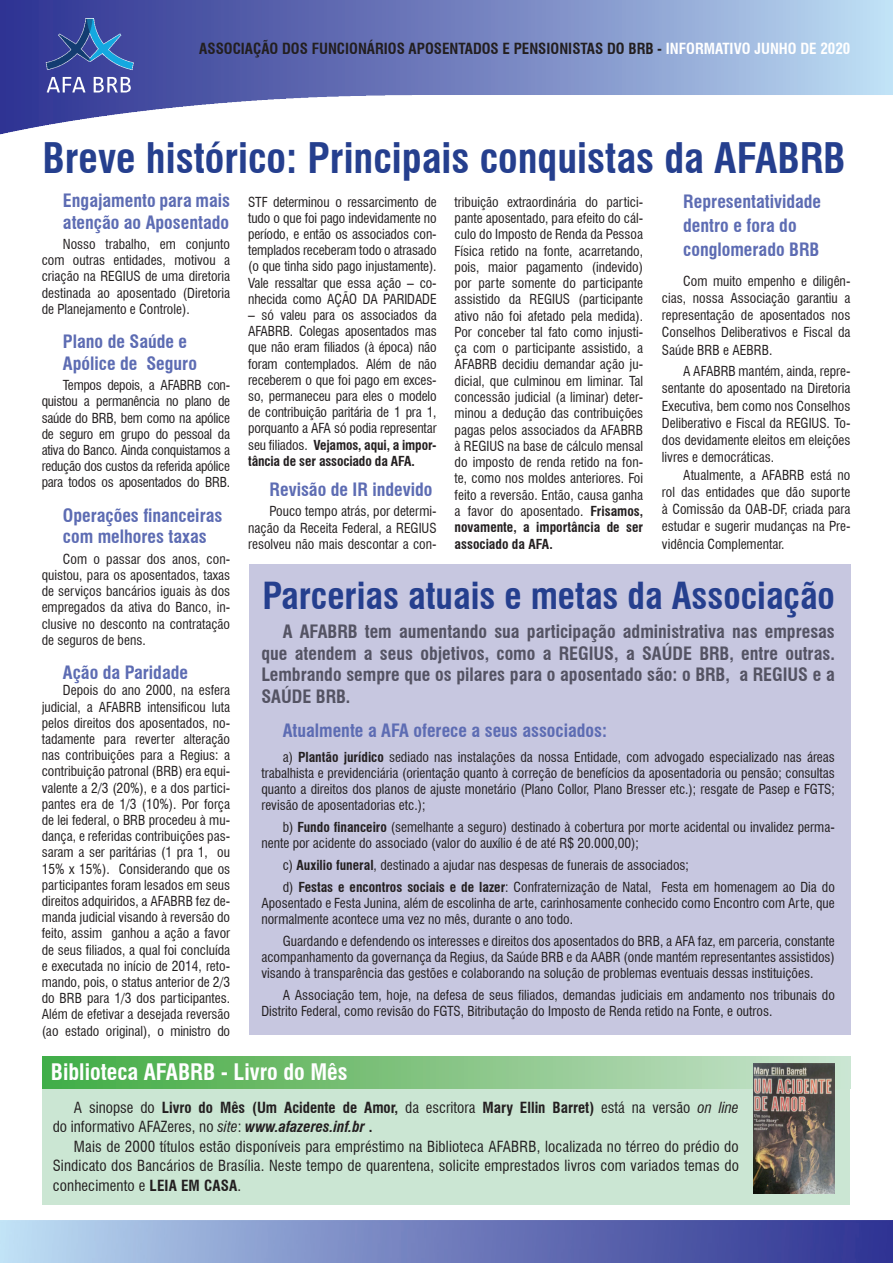
<style>
.page{position:relative;width:893px;height:1263px;background:#fff}
.page>*{position:absolute;margin:0;border:0;box-sizing:border-box;transform-origin:0 0}
.t1{font:700 condensed 41.1px "Swiss 721 BT";color:#253f8e}
.t2{font:700 condensed 36.45px "Swiss 721 BT";color:#253f8e}
.t3{font:700 condensed 22.2px "Swiss 721 BT";color:#fff}
.t4{font:700 condensed 18px "Swiss 721 BT";color:#5d6cb3}
.t5{font:700 condensed 18px/21.6px "Swiss 721 BT";color:#545363;text-align:justify}
.t6{font:condensed 15px/19.5px "Swiss 721 BT";letter-spacing:.01em;color:#231f20}
.t7{font:700 condensed 15px "Swiss 721 BT";color:#231f20}
.t8{font:condensed 13.5px/16.2px "Swiss 721 BT";color:#231f20;text-align:justify}
.s1{color:#fff}
.s2{font-weight:700}
.s3{font-style:italic}
.s4{font-weight:700;font-style:italic}
</style>
<div class="page">
<img style="left:0;top:0;width:893px;height:135px">
<img style="left:0;top:1220px;width:893px;height:43px">
<div style="left:249px;top:565px;width:601px;height:470px;background:#c7c7e0"></div>
<div style="left:43px;top:1058px;width:807px;height:146px;background:#cbe6d3"></div>
<div style="left:43px;top:1056px;width:807px;height:32px;background:linear-gradient(to right,#42ab41,#cbe2cd)"></div>
<img style="left:754px;top:1064px;width:81px;height:130px">
<p class="t7" style="left:199px;top:39px;width:653px">ASSOCIAÇÃO DOS FUNCIONÁRIOS APOSENTADOS E PENSIONISTAS DO BRB - <span class="s1">INFORMATIVO JUNHO DE 2020</span></p>
<p class="t1" style="left:43px;top:134px;width:804px">Breve histórico: Principais conquistas da AFABRB</p>
<p class="t4" style="left:63px;top:190px;width:169px">Engajamento para mais</p>
<p class="t4" style="left:63px;top:211px;width:168px">atenção ao Aposentado</p>
<p class="t8" style="left:42px;top:236px;width:190px;text-indent:21px">Nosso trabalho, em conjunto com outras entidades, motivou a criação na REGIUS de uma diretoria destinada ao aposentado (Diretoria de Planejamento e Controle).</p>
<p class="t4" style="left:63px;top:331px;width:126px">Plano de Saúde e</p>
<p class="t4" style="left:63px;top:352px;width:136px">Apólice de Seguro</p>
<p class="t8" style="left:42px;top:377px;width:190px;text-indent:21px">Tempos depois, a AFABRB con&shy;quistou a permanência no plano de saúde do BRB, bem como na apólice de seguro em grupo do pessoal da ativa do Banco. Ainda conquistamos a redução dos custos da referida apólice para todos os aposentados do BRB.</p>
<p class="t4" style="left:63px;top:504px;width:161px">Operações financeiras</p>
<p class="t4" style="left:63px;top:526px;width:145px">com melhores taxas</p>
<p class="t8" style="left:42px;top:551px;width:190px;text-indent:21px">Com o passar dos anos, con&shy;quistou, para os aposentados, taxas de serviços bancários iguais às dos empregados da ativa do Banco, in&shy;clusive no desconto na contratação de seguros de bens.</p>
<p class="t4" style="left:63px;top:662px;width:127px">Ação da Paridade</p>
<p class="t8" style="left:42px;top:682px;width:190px;text-indent:21px">Depois do ano 2000, na esfera judicial, a AFABRB intensificou luta pelos direitos dos aposentados, no&shy;tadamente para reverter alteração nas contribuições para a Regius: a contribuição patronal (BRB) era equi&shy;valente a 2/3 (20%), e a dos partici&shy;pantes era de 1/3 (10%). Por força de lei federal, o BRB procedeu à mu&shy;dança, e referidas contribuições pas&shy;saram a ser paritárias (1 pra 1, ou 15% x 15%). Considerando que os participantes foram lesados em seus direitos adquiridos, a AFABRB fez de&shy;manda judicial visando à reversão do feito, assim ganhou a ação a favor de seus filiados, a qual foi concluída e executada no início de 2014, reto&shy;mando, pois, o status anterior de 2/3 do BRB para 1/3 dos participantes.<br>Além de efetivar a desejada reversão (ao estado original), o ministro do</p>
<p class="t4" style="left:683px;top:190px;width:139px">Representatividade</p>
<p class="t4" style="left:683px;top:214px;width:115px">dentro e fora do</p>
<p class="t4" style="left:683px;top:238px;width:137px">conglomerado BRB</p>
<p class="t8" style="left:662px;top:272px;width:190px;line-height:17.2px;text-indent:21px">Com muito empenho e diligên&shy;cias, nossa Associação garantiu a representação de aposentados nos Conselhos Deliberativos e Fiscal da Saúde BRB e AEBRB.</p>
<p class="t8" style="left:662px;top:362px;width:190px;line-height:17.2px;text-indent:21px">A AFABRB mantém, ainda, repre&shy;sentante do aposentado na Diretoria Executiva, bem como nos Conselhos Deliberativo e Fiscal da REGIUS. To&shy;dos devidamente eleitos em eleições livres e democráticas.</p>
<p class="t8" style="left:662px;top:466px;width:190px;line-height:17.2px;text-indent:21px">Atualmente, a AFABRB está no rol das entidades que dão suporte à Comissão da OAB-DF, criada para estudar e sugerir mudanças na Pre&shy;vidência Complementar.</p>
<p class="t8" style="left:248px;top:194px;width:190px">STF determinou o ressarcimento de tudo o que foi pago indevidamente no período, e então os associados con&shy;templados receberam todo o atrasado (o que tinha sido pago injustamente).<br>Vale ressaltar que essa ação – co&shy;nhecida como AÇÃO DA PARIDADE</p>
<p class="t8" style="left:248px;top:307px;width:190px">– só valeu para os associados da AFABRB. Colegas aposentados mas que não eram filiados (à época) não foram contemplados. Além de não receberem o que foi pago em exces&shy;so, permaneceu para eles o modelo de contribuição paritária de 1 pra 1, porquanto a AFA só podia representar seu filiados. <span class="s2">Vejamos, aqui, a impor&shy;tância de ser associado da AFA.</span></p>
<p class="t4" style="left:269px;top:479px;width:165px">Revisão de IR indevido</p>
<p class="t8" style="left:248px;top:503px;width:190px;text-indent:21px">Pouco tempo atrás, por determi&shy;nação da Receita Federal, a REGIUS resolveu não mais descontar a con-</p>
<p class="t8" style="left:455px;top:194px;width:190px">tribuição extraordinária do partici&shy;pante aposentado, para efeito do cál&shy;culo do Imposto de Renda da Pessoa Física retido na fonte, acarretando, pois, maior pagamento (indevido) por parte somente do participante assistido da REGIUS (participante ativo não foi afetado pela medida).<br>Por conceber tal fato como injusti&shy;ça com o participante assistido, a AFABRB decidiu demandar ação ju&shy;dicial, que culminou em liminar. Tal concessão judicial (a liminar) deter&shy;minou a dedução das contribuições pagas pelos associados da AFABRB à REGIUS na base de cálculo mensal do imposto de renda retido na fon&shy;te, como nos moldes anteriores. Foi feito a reversão. Então, causa ganha a favor do aposentado. <span class="s2">Frisamos, novamente, a importância de ser associado da AFA.</span></p>
<p class="t2" style="left:262px;top:574px;width:574px">Parcerias atuais e metas da Associação</p>
<p class="t5" style="left:261px;top:621px;width:575px;text-indent:21px">A AFABRB tem aumentando sua participação administrativa nas empresas que atendem a seus objetivos, como a REGIUS, a SAÚDE BRB, entre outras.<br>Lembrando sempre que os pilares para o aposentado são: o BRB, a REGIUS e a SAÚDE BRB.</p>
<p class="t4" style="left:283px;top:720px;width:326px">Atualmente a AFA oferece a seus associados:</p>
<p class="t8" style="left:261px;top:749px;width:575px;text-indent:21px">a) <span class="s2">Plantão jurídico</span> sediado nas instalações da nossa Entidade, com advogado especializado nas áreas trabalhista e previdenciária (orientação quanto à correção de benefícios da aposentadoria ou pensão; consultas quanto a direitos dos planos de ajuste monetário (Plano Collor, Plano Bresser etc.); resgate de Pasep e FGTS; revisão de aposentadorias etc.);</p>
<p class="t8" style="left:261px;top:819px;width:575px;text-indent:21px">b) <span class="s2">Fundo financeiro</span> (semelhante a seguro) destinado à cobertura por morte acidental ou invalidez perma&shy;nente por acidente do associado (valor do auxílio é de até R$ 20.000,00);</p>
<p class="t8" style="left:283px;top:857px;width:408px">c) <span class="s2">Auxilio funeral</span>, destinado a ajudar nas despesas de funerais de associados;</p>
<p class="t8" style="left:261px;top:879px;width:575px;text-indent:21px">d) <span class="s2">Festas e encontros sociais e de lazer</span>: Confraternização de Natal, Festa em homenagem ao Dia do Aposentado e Festa Junina, além de escolinha de arte, carinhosamente conhecido como Encontro com Arte, que normalmente acontece uma vez no mês, durante o ano todo.</p>
<p class="t8" style="left:261px;top:933px;width:575px;text-indent:21px">Guardando e defendendo os interesses e direitos dos aposentados do BRB, a AFA faz, em parceria, constante acompanhamento da governança da Regius, da Saúde BRB e da AABR (onde mantém representantes assistidos) visando à transparência das gestões e colaborando na solução de problemas eventuais dessas instituições.</p>
<p class="t8" style="left:261px;top:987px;width:575px;text-indent:21px">A Associação tem, hoje, na defesa de seus filiados, demandas judiciais em andamento nos tribunais do<br>Distrito Federal, como revisão do FGTS, Bitributação do Imposto de Renda retido na Fonte, e outros.</p>
<p class="t3" style="left:51px;top:1058px;width:298px">Biblioteca AFABRB - Livro do Mês</p>
<p class="t6" style="left:53px;top:1097px;width:688px;text-indent:21px">A sinopse do <span class="s2">Livro do Mês (Um Acidente de Amor,</span> da escritora <span class="s2">Mary Ellin Barret)</span> está na versão <span class="s3">on line </span>do informativo AFAZeres, no <span class="s3">site</span>: <span class="s4">www.afazeres.inf.br</span> <span class="s2">.</span></p>
<p class="t6" style="left:53px;top:1136px;width:688px;text-align:justify;text-indent:21px">Mais de 2000 títulos estão disponíveis para empréstimo na Biblioteca AFABRB, localizada no térreo do prédio do Sindicato dos Bancários de Brasília. Neste tempo de quarentena, solicite emprestados livros com variados temas do conhecimento e <span class="s2">LEIA EM CASA</span>.</p>
</div>
